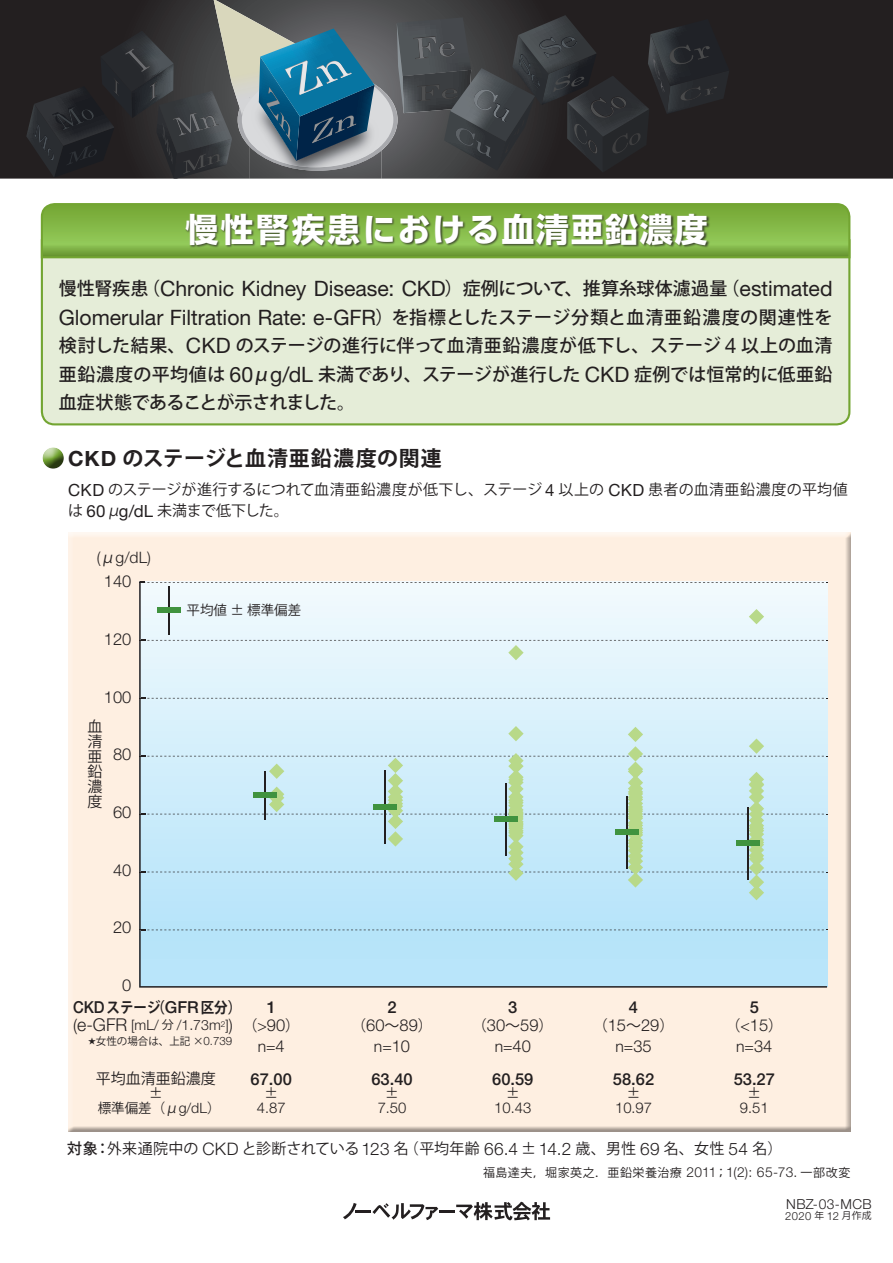
<style>
.page{position:relative;width:893px;height:1263px;background:#fff}
.page>*{position:absolute;margin:0;border:0;box-sizing:border-box;transform-origin:0 0}
.t1{font:700 33px "UD Shin Go Pro";letter-spacing:.05em;color:#fff}
.t2{font:21.3px/28.5px "Helvetica Neue LT Std";color:#231f20}
.t3{font:700 21px "Koz Go Pr 6 N";letter-spacing:.025em;color:#231f20}
.t4{font:500 18px/28.5px "Koz Go Pro";letter-spacing:-.01em;color:#231f20;text-align:justify}
.t5{font:300 16.5px/17.5px "Helvetica Neue LT Std";color:#231f20;text-align:center}
.t6{font:500 16.5px "Helvetica Neue LT Std";color:#231f20}
.t7{font:300 15.75px "Helvetica Neue LT Std";color:#231f20}
.t8{font:15px/21px "Koz Go Pro";color:#231f20}
.t9{font:15px "Koz Go Pro Regular 90 pv RKSJ H";color:#231f20}
.t10{font:15px "Koz Go Pr 6 N Bold 90 pv RKSJ H";color:#231f20;scale:.9 1}
.t11{font:15px/15px "Koz Go Pro Regular 90 pv RKSJ V";color:#231f20;text-align:justify}
.t12{font:300 14.85px "Helvetica Neue LT Std";color:#231f20}
.t13{font:300 14.1px "Helvetica Neue LT Std";color:#231f20}
.t14{font:300 13.8px "Helvetica Neue LT Std";letter-spacing:.03em;color:#231f20}
.t15{font:13.5px/15px "Koz Go Pro Regular 90 pv RKSJ H";color:#231f20;text-align:center}
.t16{font:12px "Koz Go Pro";letter-spacing:.05em;color:#231f20}
.t17{font:300 11.25px "Helvetica Neue LT Std";letter-spacing:.04em;color:#231f20}
.t18{font:10.5px "Koz Go Pro Regular 90 pv RKSJ H";color:#231f20}
.s1{font-family:"Koz Go Pro";font-weight:500;font-size:18px}
.s2{font-family:"Helvetica Neue LT Std";font-weight:400;font-size:21.3px}
.s3{font-family:"Helvetica Neue LT Std"}
.s4{font-family:"Helvetica Neue LT Std";font-size:16.8px}
.s5{font-family:"Koz Go Pro Regular 90 pv RKSJ H";font-weight:400;font-size:15px}
.s6{font-family:"Helvetica Neue LT Std";font-weight:500;font-size:16.5px}
.s7{font-size:16.8px}
.s8{font-size:17.7px}
.s9{font-family:"Koz Go Pro Regular 90 pv RKSJ H";font-weight:400;font-size:12px}
.s10{font-size:7.8px}
.s11{font-family:"Helvetica Neue LT Std";font-weight:300;font-size:11.55px}
.s12{font-family:"Helvetica Neue LT Std";font-weight:300;font-size:10.95px}
.s13{font-family:"Helvetica Neue LT Std";font-weight:300;font-size:14.1px}
.s14{font-family:"Helvetica Neue LT Std";font-weight:300;font-size:15.75px}
.s15{font-family:"Helvetica Neue LT Std";font-weight:300;font-size:16.5px}
.s16{font-size:16.5px}
.s17{font-size:14.1px}
.s18{font-weight:500}
.s19{font-family:"Helvetica Neue LT Std";font-weight:300;font-size:17.25px}
.s20{font-family:"Helvetica Neue LT Std";font-weight:300;font-size:13.8px}
.s21{font-family:"Koz Go Pro";font-weight:400;font-size:9.75px}
</style>
<div class="page">
<div style="left:40px;top:259px;width:811px;height:167px;background:#e5edd8"></div>
<svg style="left:40px;top:203px;width:811px;height:56px;background:#7eaf43"></svg>
<div style="left:42px;top:445px;width:24px;height:18px;background:#fff;opacity:.75"></div>
<div style="left:42px;top:449px;width:24px;height:20px;background:#231f20;opacity:.75"></div>
<svg style="left:343px;top:1202px;width:207px;height:18px"></svg>
<div style="left:185px;top:213px;width:526px;height:36px;background:#231f20;opacity:.75"></div>
<div style="left:68px;top:532px;width:783px;height:601px;background:#231f20;opacity:.45"></div>
<svg style="left:0;top:0;width:893px;height:179px;background:#292627"></svg>
<div style="left:242px;top:71px;width:151px;height:96px;background:#d9dadc;border-radius:50%"></div>
<svg style="left:397px;top:15px;width:332px;height:158px;background:#343437"></svg>
<svg style="left:26px;top:0;width:355px;height:179px;background:#414e55"></svg>
<p class="t1" style="left:185px;top:202px;width:524px">慢性腎疾患における血清亜鉛濃度</p>
<p class="t2" style="left:59px;top:274px;width:775px"><span class="s1">慢性腎疾患（</span>Chronic Kidney Disease: CKD<span class="s1">）症例について、推算糸球体濾過量（</span>estimated<br>Glomerular Filtration Rate: e-GFR<span class="s1">）を指標としたステージ分類と血清亜鉛濃度の関連性を</span></p>
<p class="t4" style="left:59px;top:332px;width:775px">検討した結果、<span class="s2">CKD</span> のステージの進行に伴って血清亜鉛濃度が低下し、ステージ <span class="s2">4</span> 以上の血清亜鉛濃度の平均値は <span class="s2">60</span>μ<span class="s2">g/dL</span> 未満であり、ステージが進行した <span class="s2">CKD</span> 症例では恒常的に低亜鉛血症状態であることが示されました。</p>
<p class="t3" style="left:68px;top:447px;width:375px"><span class="s3">CKD</span> のステージと血清亜鉛濃度の関連</p>
<p class="t8" style="left:68px;top:479px;width:781px"><span class="s4">CKD</span> のステージが進行するにつれて血清亜鉛濃度が低下し、ステージ <span class="s4">4</span> 以上の <span class="s4">CKD</span> 患者の血清亜鉛濃度の平均値は <span class="s4">60</span>μ<span class="s4">g/dL</span> 未満まで低下した。</p>
<p class="t7" style="left:97px;top:547px;width:56px">(<span class="s5">μ</span>g/dL)</p>
<p class="t5" style="left:104px;top:572px;width:29px">140</p>
<p class="t5" style="left:104px;top:630px;width:29px">120</p>
<p class="t5" style="left:104px;top:687px;width:29px">100</p>
<p class="t11" style="left:87px;top:719px;width:16px">血清亜鉛濃度</p>
<p class="t5" style="left:113px;top:745px;width:20px">80</p>
<p class="t5" style="left:113px;top:803px;width:20px">60</p>
<p class="t5" style="left:113px;top:861px;width:20px">40</p>
<p class="t5" style="left:113px;top:918px;width:20px">20</p>
<p class="t5" style="left:122px;top:976px;width:11px">0</p>
<p class="t15" style="left:187px;top:603px;width:116px">平均値 ± 標準偏差</p>
<p class="t10" style="left:73px;top:999px;width:188px"><span class="s6">CKD</span>ステージ（<span class="s6">GFR</span>区分）</p>
<p class="t13" style="left:73px;top:1016px;width:161px"><span class="s7">(</span><span class="s8">e-GFR</span> [mL/ <span class="s9">分</span> /1.73m<sup>2</sup>]<span class="s7">)</span></p>
<p class="t18" style="left:88px;top:1034px;width:146px"><span class="s10">★</span>女性の場合は、上記 ×<span class="s11">0</span><span class="s12">.</span><span class="s11">739</span></p>
<p class="t9" style="left:96px;top:1069px;width:121px">平均血清亜鉛濃度</p>
<p class="t15" style="left:98px;top:1086px;width:124px">±<br>標準偏差（μ<span class="s13">g/dL</span>）</p>
<p class="t6" style="left:267px;top:997px;width:11px">1</p>
<p class="t9" style="left:242px;top:1015px;width:59px">（<span class="s14">&gt;</span><span class="s15">90</span>）</p>
<p class="t7" style="left:258px;top:1036px;width:29px">n=<span class="s16">4</span></p>
<p class="t6" style="left:251px;top:1069px;width:43px">67.00</p>
<p class="t15" style="left:265px;top:1086px;width:15px">±</p>
<p class="t12" style="left:257px;top:1099px;width:30px">4<span class="s17">.</span>87</p>
<p class="t5" style="left:351px;top:998px;width:83px"><span class="s18">2<br></span><span class="s5">（</span>60<span class="s5">～</span>89<span class="s5">）</span></p>
<p class="t7" style="left:374px;top:1036px;width:38px">n=<span class="s16">10</span></p>
<p class="t6" style="left:371px;top:1069px;width:43px">63.40</p>
<p class="t15" style="left:385px;top:1086px;width:15px">±</p>
<p class="t12" style="left:378px;top:1099px;width:30px">7<span class="s17">.</span>50</p>
<p class="t5" style="left:472px;top:998px;width:83px"><span class="s18">3<br></span><span class="s5">（</span>30<span class="s5">～</span>59<span class="s5">）</span></p>
<p class="t7" style="left:495px;top:1036px;width:38px">n=<span class="s16">40</span></p>
<p class="t6" style="left:492px;top:1069px;width:43px">60.59</p>
<p class="t15" style="left:506px;top:1086px;width:15px">±</p>
<p class="t12" style="left:494px;top:1099px;width:38px">10<span class="s17">.</span>43</p>
<p class="t5" style="left:593px;top:998px;width:83px"><span class="s18">4<br></span><span class="s5">（</span>15<span class="s5">～</span>29<span class="s5">）</span></p>
<p class="t7" style="left:615px;top:1036px;width:38px">n=<span class="s16">35</span></p>
<p class="t6" style="left:613px;top:1069px;width:43px">58.62</p>
<p class="t15" style="left:627px;top:1086px;width:15px">±</p>
<p class="t12" style="left:615px;top:1099px;width:38px">10<span class="s17">.</span>97</p>
<p class="t6" style="left:750px;top:997px;width:11px">5</p>
<p class="t9" style="left:725px;top:1015px;width:59px">（<span class="s14">&lt;</span><span class="s15">15</span>）</p>
<p class="t7" style="left:736px;top:1036px;width:38px">n=<span class="s16">34</span></p>
<p class="t6" style="left:734px;top:1069px;width:43px">53.27</p>
<p class="t15" style="left:748px;top:1086px;width:15px">±</p>
<p class="t12" style="left:740px;top:1099px;width:30px">9<span class="s17">.</span>51</p>
<p class="t8" style="left:67px;top:1138px;width:717px"><span class="s18">対象：</span>外来通院中の <span class="s19">CKD</span> と診断されている<span class="s19">123</span> 名（平均年齢 <span class="s19">66.4</span> ± <span class="s19">14.2</span> 歳、男性 <span class="s19">69</span> 名、女性 <span class="s19">54</span> 名）</p>
<p class="t16" style="left:483px;top:1164px;width:369px">福島達夫，堀家英之．亜鉛栄養治療 <span class="s20">2011</span>；<span class="s20">1(2): 65-73.</span> 一部改変</p>
<p class="t14" style="left:786px;top:1195px;width:87px">NBZ-03-MCB</p>
<p class="t17" style="left:785px;top:1209px;width:88px">2020 <span class="s21">年</span> 12 <span class="s21">月作成</span></p>
</div>
